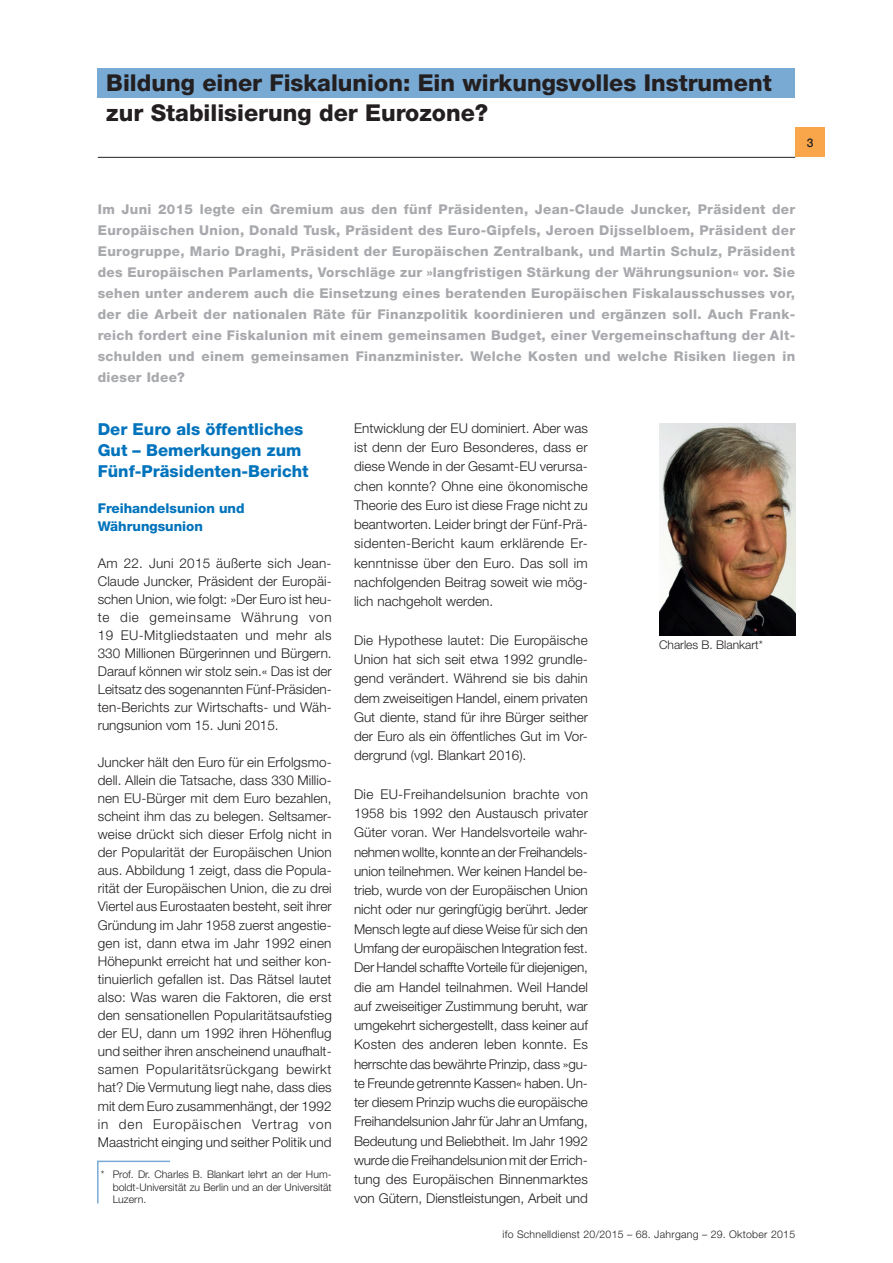
<style>
.page{position:relative;width:893px;height:1263px;background:#fff}
.page>*{position:absolute;margin:0;border:0;box-sizing:border-box;transform-origin:0 0}
.Headline_innen{font:800 23.25px "Helvetica Neue LT Std";color:#231f20}
.Überschrift_11_pt{font:800 16.5px/21.1px "Helvetica Neue LT Std";color:#0073bc}
.Fliesstext{font:300 13.5px/19.2px "Helvetica Neue LT Std";letter-spacing:-.005em;color:#231f20;text-align:justify}
.Lead-In_grau{font:800 13.5px/21px "Helvetica Neue LT Std";letter-spacing:.025em;color:#a8a9ad;text-align:justify}
.Überschrift_9_pt{font:800 13.5px/18.1px "Helvetica Neue LT Std";color:#0073bc}
.Autor-Foto{font:300 12px "Helvetica Neue LT Std";color:#231f20}
.t1{font:500 12px "Helvetica Neue LT Std";color:#231f20}
.Fussnote{font:300 10.5px/12.8px "Helvetica Neue LT Std";color:#231f20;text-align:justify}
.Fussnote-2{font:300 10.5px "Helvetica Neue LT Std";letter-spacing:.025em;color:#231f20}
</style>
<div class="page">
<hr style="left:98px;top:157px;width:697px;height:1px;background:#231f20">
<div style="left:795px;top:128px;width:30px;height:29px;background:#f9a64a"></div>
<div style="left:98px;top:68px;width:697px;height:30px;background:#79aad4"></div>
<img style="left:659px;top:423px;width:136px;height:213px">
<svg style="left:97px;top:1160px;width:74px;height:44px"></svg>
<p class="Headline_innen" style="left:106px;top:69px;width:667px">Bildung einer Fiskalunion: Ein wirkungsvolles Instrument</p>
<p class="Headline_innen" style="left:106px;top:99px;width:383px">zur Stabilisierung der Eurozone?</p>
<p class="t1" style="left:807px;top:135px;width:8px">3</p>
<p class="Lead-In_grau" style="left:98px;top:198px;width:699px">Im Juni 2015 legte ein Gremium aus den fünf Präsidenten, Jean-Claude Juncker, Präsident der Europäischen Union, Donald Tusk, Präsident des Euro-Gipfels, Jeroen Dijsselbloem, Präsident der Eurogruppe, Mario Draghi, Präsident der Europäischen Zentralbank, und Martin Schulz, Präsident des Europäischen Parlaments, Vorschläge zur »langfristigen Stärkung der Währungsunion« vor. Sie sehen unter anderem auch die Einsetzung eines beratenden Europäischen Fiskalausschusses vor, der die Arbeit der nationalen Räte für Finanzpolitik koordinieren und ergänzen soll. Auch Frank&shy;reich fordert eine Fiskalunion mit einem gemeinsamen Budget, einer Vergemeinschaftung der Alt&shy;schulden und einem gemeinsamen Finanzminister. Welche Kosten und welche Risiken liegen in dieser Idee?</p>
<p class="Überschrift_11_pt" style="left:98px;top:418px;width:212px">Der Euro als öffentliches<br>Gut – Bemerkungen zum<br>Fünf-Präsidenten-Bericht</p>
<p class="Überschrift_9_pt" style="left:98px;top:499px;width:148px">Freihandelsunion und<br>Währungsunion</p>
<p class="Fliesstext" style="left:98px;top:553px;width:235px;line-height:18.1px">Am 22. Juni 2015 äußerte sich Jean-Claude Juncker, Präsident der Europäi&shy;schen Union, wie folgt: »Der Euro ist heu&shy;te die gemeinsame Währung von 19 EU-Mitgliedstaaten und mehr als 330 Millionen Bürgerinnen und Bürgern.<br>Darauf können wir stolz sein.« Das ist der Leitsatz des sogenannten Fünf-Präsiden&shy;ten-Berichts zur Wirtschafts- und Wäh&shy;rungsunion vom 15. Juni 2015.</p>
<p class="Fliesstext" style="left:98px;top:752px;width:236px;line-height:18.1px">Juncker hält den Euro für ein Erfolgsmo&shy;dell. Allein die Tatsache, dass 330 Millio&shy;nen EU-Bürger mit dem Euro bezahlen, scheint ihm das zu belegen. Seltsamer&shy;weise drückt sich dieser Erfolg nicht in der Popularität der Europäischen Union aus. Abbildung 1 zeigt, dass die Popula&shy;rität der Europäischen Union, die zu drei Viertel aus Eurostaaten besteht, seit ihrer Gründung im Jahr 1958 zuerst angestie&shy;gen ist, dann etwa im Jahr 1992 einen Höhepunkt erreicht hat und seither kon&shy;tinuierlich gefallen ist. Das Rätsel lautet also: Was waren die Faktoren, die erst den sensationellen Popularitätsaufstieg der EU, dann um 1992 ihren Höhenflug und seither ihren anscheinend unaufhalt&shy;samen Popularitätsrückgang bewirkt hat? Die Vermutung liegt nahe, dass dies mit dem Euro zusammenhängt, der 1992 in den Europäischen Vertrag von Maastricht einging und seither Politik und</p>
<p class="Fussnote" style="left:113px;top:1167px;width:220px;text-indent:-12px">* Prof. Dr. Charles B. Blankart lehrt an der Hum&shy;boldt-Universität zu Berlin und an der Universität Luzern.</p>
<p class="Fliesstext" style="left:354px;top:418px;width:235px">Entwicklung der EU dominiert. Aber was ist denn der Euro Besonderes, dass er diese Wende in der Gesamt-EU verursa&shy;chen konnte? Ohne eine ökonomische Theorie des Euro ist diese Frage nicht zu beantworten. Leider bringt der Fünf-Prä&shy;sidenten-Bericht kaum erklärende Er&shy;kenntnisse über den Euro. Das soll im nachfolgenden Beitrag soweit wie mög&shy;lich nachgeholt werden.</p>
<p class="Fliesstext" style="left:354px;top:630px;width:235px">Die Hypothese lautet: Die Europäische Union hat sich seit etwa 1992 grundle&shy;gend verändert. Während sie bis dahin dem zweiseitigen Handel, einem privaten Gut diente, stand für ihre Bürger seither der Euro als ein öffentliches Gut im Vor&shy;dergrund (vgl. Blankart 2016).</p>
<p class="Fliesstext" style="left:354px;top:784px;width:236px;text-align:left">Die EU-Freihandelsunion brachte von 1958 bis 1992 den Austausch privater Güter voran. Wer Handelsvorteile wahr&shy;nehmen wollte, konnte an der Freihandels&shy;union teilnehmen. Wer keinen Handel be&shy;trieb, wurde von der Europäischen Union nicht oder nur geringfügig berührt. Jeder Mensch legte auf diese Weise für sich den Umfang der europäischen Integration fest.<br>Der Handel schaffte Vorteile für diejenigen, die am Handel teilnahmen. Weil Handel auf zweiseitiger Zustimmung beruht, war umgekehrt sichergestellt, dass keiner auf Kosten des anderen leben konnte. Es herrschte das bewährte Prinzip, dass »gu&shy;te Freunde getrennte Kassen« haben. Un&shy;ter diesem Prinzip wuchs die europäische Freihandelsunion Jahr für Jahr an Umfang, Bedeutung und Beliebtheit. Im Jahr 1992 wurde die Freihandelsunion mit der Errich&shy;tung des Europäischen Binnenmarktes von Gütern, Dienstleistungen, Arbeit und</p>
<p class="Autor-Foto" style="left:659px;top:637px;width:105px">Charles B. Blankart*</p>
<p class="Fussnote-2" style="left:502px;top:1228px;width:294px">ifo Schnelldienst 20/2015 – 68. Jahrgang – 29. Oktober 2015</p>
</div>
